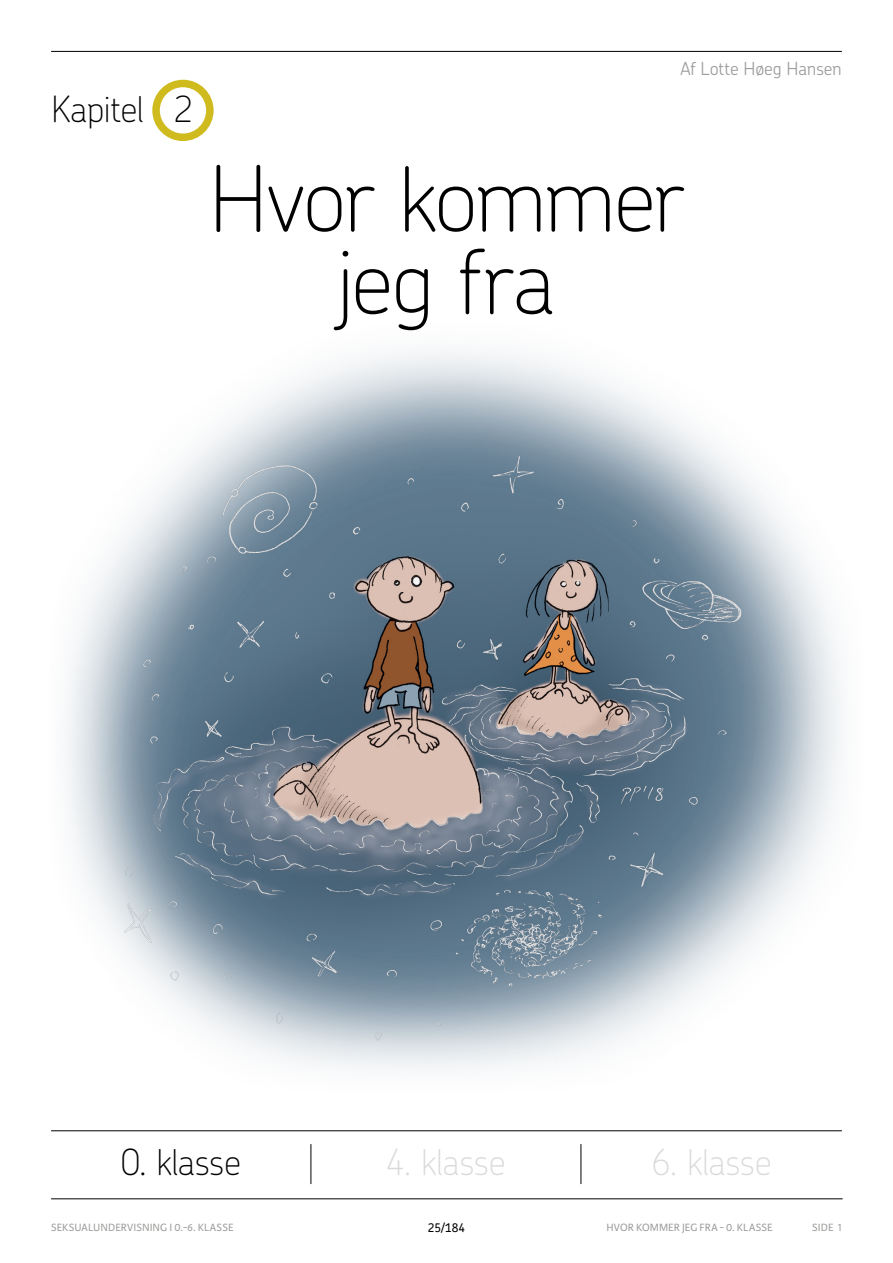
<style>
.page{position:relative;width:893px;height:1263px;background:#fff}
.page>*{position:absolute;margin:0;border:0;box-sizing:border-box;transform-origin:0 0}
.t1{font:100 90px/82.5px "Chevin Pro";letter-spacing:-.03em;color:#000;text-align:center}
.t2{font:100 36px "Chevin Pro";letter-spacing:-.01em;color:#000}
.t3{font:100 36px "Chevin Pro";letter-spacing:-.01em;color:#dadada}
.t4{font:300 18px "Chevin Pro";letter-spacing:-.01em;color:#9d9d9c}
.t5{font:500 12px "Chevin Pro";color:#000}
.t6{font:11.25px "Karmina Sans";letter-spacing:.01em;color:#9d9d9c}
</style>
<div class="page">
<hr style="left:51px;top:1198px;width:791px;height:1px;background:#000">
<hr style="left:51px;top:51px;width:791px;height:1px;background:#000">
<hr style="left:51px;top:1130px;width:791px;height:1px;background:#000">
<div style="left:152px;top:80px;width:62px;height:61px;border:8px solid #cfbb1e;border-radius:50%"></div>
<hr style="left:311px;top:1144px;width:1px;height:40px;background:#000">
<hr style="left:581px;top:1144px;width:1px;height:40px;background:#000">
<img style="left:66px;top:351px;width:776px;height:719px">
<h2 class="t2" style="left:51px;top:84px;width:144px">Kapitel 2</h2>
<h3 class="t4" style="left:680px;top:56px;width:163px">Af Lotte Høeg Hansen</h3>
<h1 class="t1" style="left:209px;top:154px;width:477px">Hvor kommer jeg fra</h1>
<h2 class="t2" style="left:120px;top:1137px;width:122px">0. klasse</h2>
<h2 class="t3" style="left:385px;top:1137px;width:122px">4. klasse</h2>
<h2 class="t3" style="left:651px;top:1137px;width:122px">6. klasse</h2>
<p class="t6" style="left:51px;top:1221px;width:184px">SEKSUALUNDERVISNING I 0.-6. KLASSE</p>
<p class="t5" style="left:428px;top:1219px;width:39px">25/184</p>
<p class="t6" style="left:606px;top:1221px;width:66px">HVOR KOMMERJEG</p>
<p class="t6" style="left:700px;top:1221px;width:40px">FRA - 0. KLASSE</p>
<p class="t6" style="left:812px;top:1221px;width:31px">SIDE 1</p>
</div>
